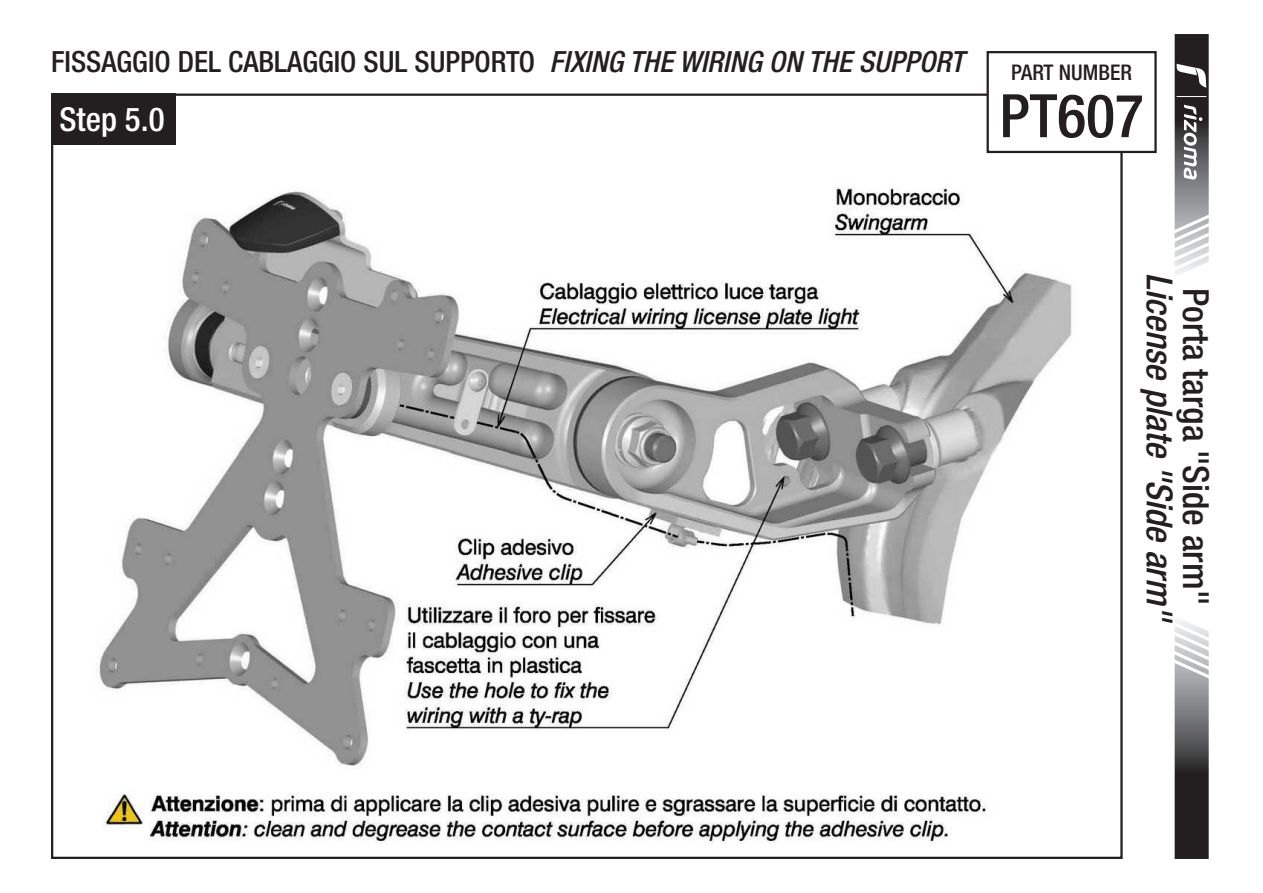
<style>
.page{position:relative;width:1263px;height:893px;background:#fff}
.page>*{position:absolute;margin:0;border:0;box-sizing:border-box;transform-origin:0 0}
.t1{font:500 condensed 60px "Helvetica Neue LT Std";color:#231f20}
.t2{font:italic 500 condensed 36px "Helvetica Neue LT Std";color:#231f20}
.t3{font:500 condensed 36px "Helvetica Neue LT Std";color:#231f20}
.t4{font:500 condensed 33px "Helvetica Neue LT Std";color:#fff}
.t5{font:500 condensed 29.4px "Helvetica Neue LT Std";color:#231f20}
.t6{font:500 condensed 21.6px "Helvetica Neue LT Std";color:#231f20}
.s1{font-style:italic}
</style>
<div class="page">
<img style="left:98px;top:109px;width:1015px;height:734px">
<div style="left:51px;top:94px;width:124px;height:51px;background:#231f20"></div>
<svg style="left:1174px;top:620px;width:35px;height:239px;background:#706f70"></svg>
<svg style="left:1174px;top:34px;width:35px;height:240px"></svg>
<div style="left:988px;top:52px;width:167px;height:100px;background:#fff"></div>
<div style="left:986px;top:51px;width:171px;height:102px;border:2px solid #231f20"></div>
<p class="t5" style="left:51px;top:44px;width:914px">FISSAGGIO DEL CABLAGGIO SUL SUPPORTO <span class="s1">FIXING THE WIRING ON THE SUPPORT</span></p>
<p class="t4" style="left:60px;top:99px;width:106px">Step 5.0</p>
<p class="t6" style="left:1011px;top:59px;width:122px">PART NUMBER</p>
<h1 class="t1" style="left:999px;top:80px;width:146px">PT607</h1>
<p class="t2" style="left:1181px;top:273px;width:351px;rotate:90deg">License plate "Side arm"</p>
<p class="t3" style="left:1217px;top:288px;width:318px;rotate:90deg">Porta targa "Side arm"</p>
</div>
